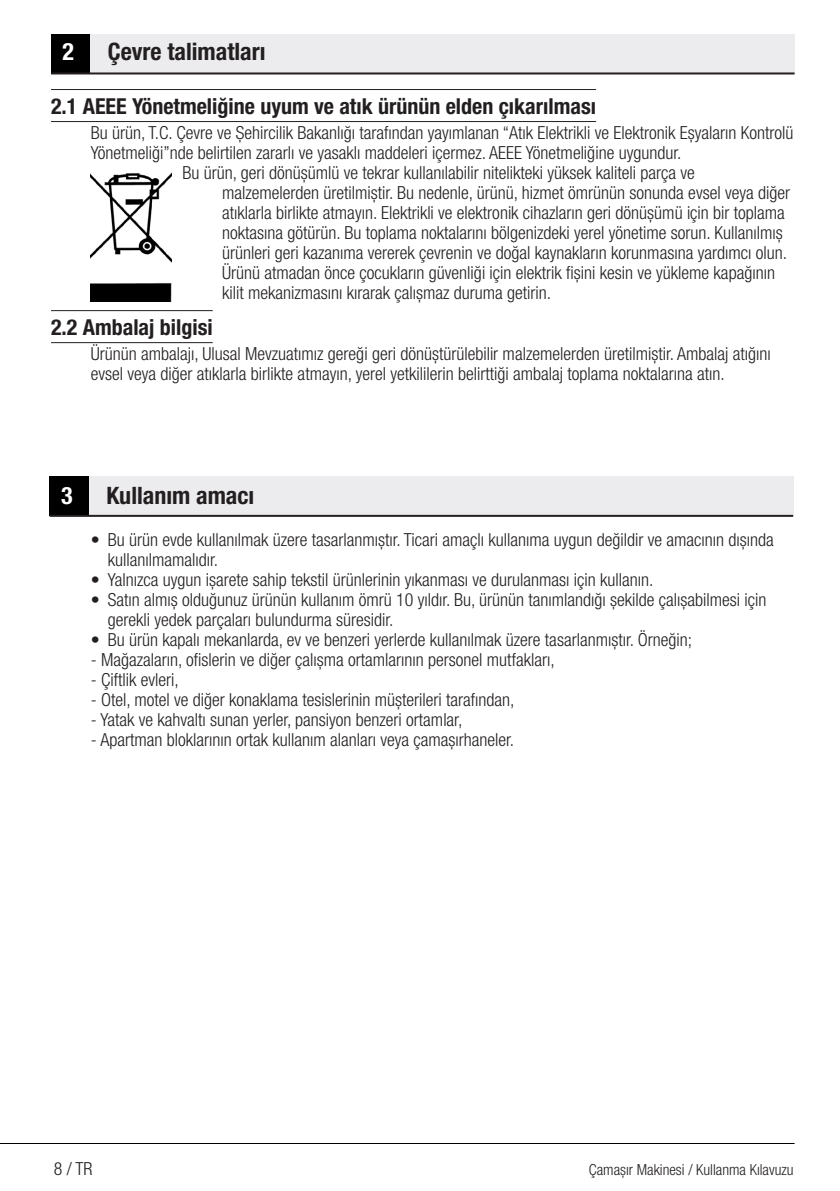
<style>
.page{position:relative;width:840px;height:1191px;background:#fff}
.page>*{position:absolute;margin:0;border:0;box-sizing:border-box;transform-origin:0 0}
.Unite_Baslik{font:700 condensed 24px "Helvetica Neue LT Pro";color:#231f20}
.Unite_Baslik-2{font:700 condensed 24px "Helvetica Neue LT Pro";color:#fff}
.Konu_Baslik{font:700 condensed 22px "Helvetica Neue LT Pro";color:#231f20}
.Normal_Yazi{font:300 condensed 18px/20px "Helvetica Neue LT Pro";color:#231f20}
.Girintili_Yazi{font:300 condensed 18px/20px "Helvetica Neue LT Pro";color:#231f20}
.t1{font:300 condensed 15.2px "Helvetica Neue LT Pro";color:#231f20}
</style>
<div class="page">
<hr style="left:0;top:1143px;width:794px;height:1px;background:#000">
<div style="left:51px;top:34px;width:39px;height:40px;background:#000"></div>
<div style="left:90px;top:34px;width:704px;height:40px;background:#ececee"></div>
<hr style="left:51px;top:72px;width:743px;height:2px;background:#231f20">
<hr style="left:51px;top:121px;width:544px;height:1px;background:#231f20">
<hr style="left:51px;top:342px;width:161px;height:1px;background:#231f20">
<hr style="left:51px;top:89px;width:544px;height:1px;background:#231f20">
<img style="left:91px;top:173px;width:80px;height:128px">
<hr style="left:51px;top:310px;width:161px;height:1px;background:#231f20">
<div style="left:50px;top:476px;width:39px;height:40px;background:#000"></div>
<div style="left:89px;top:476px;width:703px;height:40px;background:#ececee"></div>
<hr style="left:50px;top:515px;width:742px;height:2px;background:#231f20">
<p class="Unite_Baslik-2" style="left:62px;top:37px;width:13px">2</p>
<p class="Unite_Baslik" style="left:108px;top:37px;width:159px">Çevre talimatları</p>
<p class="Konu_Baslik" style="left:51px;top:92px;width:546px">2.1 AEEE Yönetmeliğine uyum ve atık ürünün elden çıkarılması</p>
<p class="Normal_Yazi" style="left:91px;top:123px;width:703px">Bu ürün, T.C. Çevre ve Şehircilik Bakanlığı tarafından yayımlanan “Atık Elektrikli ve Elektronik Eşyaların Kontrolü<br>Yönetmeliği”nde belirtilen zararlı ve yasaklı maddeleri içermez. AEEE Yönetmeliğine uygundur.</p>
<p class="Normal_Yazi" style="left:222px;top:163px;width:569px;text-indent:-40px">Bu ürün, geri dönüşümlü ve tekrar kullanılabilir nitelikteki yüksek kaliteli parça ve malzemelerden üretilmiştir. Bu nedenle, ürünü, hizmet ömrünün sonunda evsel veya diğer atıklarla birlikte atmayın. Elektrikli ve elektronik cihazların geri dönüşümü için bir toplama noktasına götürün. Bu toplama noktalarını bölgenizdeki yerel yönetime sorun. Kullanılmış ürünleri geri kazanıma vererek çevrenin ve doğal kaynakların korunmasına yardımcı olun.<br>Ürünü atmadan önce çocukların güvenliği için elektrik fişini kesin ve yükleme kapağının kilit mekanizmasını kırarak çalışmaz duruma getirin.</p>
<p class="Konu_Baslik" style="left:51px;top:313px;width:163px">2.2 Ambalaj bilgisi</p>
<p class="Normal_Yazi" style="left:91px;top:344px;width:681px">Ürünün ambalajı, Ulusal Mevzuatımız gereği geri dönüştürülebilir malzemelerden üretilmiştir. Ambalaj atığını evsel veya diğer atıklarla birlikte atmayın, yerel yetkililerin belirttiği ambalaj toplama noktalarına atın.</p>
<p class="Unite_Baslik-2" style="left:61px;top:481px;width:13px">3</p>
<p class="Unite_Baslik" style="left:106px;top:481px;width:149px">Kullanım amacı</p>
<p class="Girintili_Yazi" style="left:108px;top:529px;width:667px;text-indent:-17px">• Bu ürün evde kullanılmak üzere tasarlanmıştır. Ticari amaçlı kullanıma uygun değildir ve amacının dışında kullanılmamalıdır.</p>
<p class="Girintili_Yazi" style="left:91px;top:569px;width:564px">• Yalnızca uygun işarete sahip tekstil ürünlerinin yıkanması ve durulanması için kullanın.</p>
<p class="Girintili_Yazi" style="left:108px;top:589px;width:659px;text-indent:-17px">• Satın almış olduğunuz ürünün kullanım ömrü 10 yıldır. Bu, ürünün tanımlandığı şekilde çalışabilmesi için gerekli yedek parçaları bulundurma süresidir.</p>
<p class="Girintili_Yazi" style="left:91px;top:629px;width:602px">• Bu ürün kapalı mekanlarda, ev ve benzeri yerlerde kullanılmak üzere tasarlanmıştır. Örneğin;</p>
<p class="Girintili_Yazi" style="left:91px;top:649px;width:465px">- Mağazaların, ofislerin ve diğer çalışma ortamlarının personel mutfakları,</p>
<p class="Girintili_Yazi" style="left:91px;top:669px;width:89px">- Çiftlik evleri,</p>
<p class="Girintili_Yazi" style="left:91px;top:689px;width:425px">- Otel, motel ve diğer konaklama tesislerinin müşterileri tarafından,</p>
<p class="Girintili_Yazi" style="left:91px;top:709px;width:373px">- Yatak ve kahvaltı sunan yerler, pansiyon benzeri ortamlar,</p>
<p class="Girintili_Yazi" style="left:91px;top:729px;width:425px">- Apartman bloklarının ortak kullanım alanları veya çamaşırhaneler.</p>
<p class="Normal_Yazi" style="left:54px;top:1158px;width:40px">8 / TR</p>
<p class="t1" style="left:588px;top:1160px;width:206px">Çamaşır Makinesi / Kullanma Kılavuzu</p>
</div>
